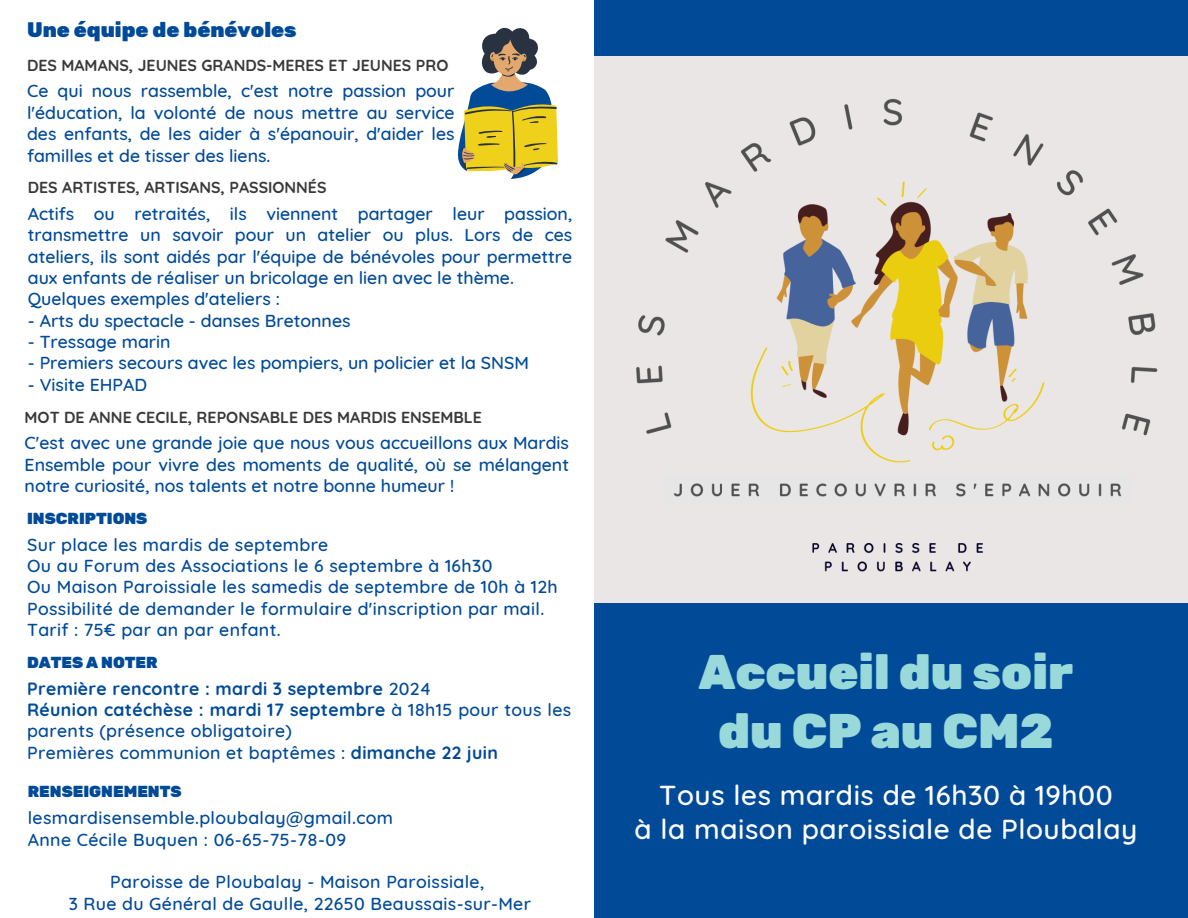
<style>
.page{position:relative;width:1188px;height:918px;background:#004a98}
.page>*{position:absolute;margin:0;border:0;box-sizing:border-box;transform-origin:0 0}
.t1{font:900 48.45px/59.4px "Rubik";color:#99d9d9;text-align:center}
.t2{font:500 27.9px/33.6px "Quicksand";letter-spacing:.02em;color:#fff;text-align:center}
.t3{font:900 21px "Rubik";color:#004a98}
.t4{font:500 17.7px/21.3px "Quicksand";color:#004a98;text-align:justify}
.t5{font:500 17.7px/21.3px "Quicksand";letter-spacing:.02em;color:#004a98}
.t6{font:700 17.7px/21.3px "Quicksand";letter-spacing:.02em;color:#004a98}
.t7{font:700 15.9px "Quicksand";color:#39393a}
.t8{font:900 15.9px "Rubik";color:#004a98}
.s1{font-weight:500}
</style>
<div class="page">
<img style="left:594px;top:56px;width:594px;height:546px">
<div style="left:0;top:0;width:594px;height:918px;background:#fff"></div>
<svg style="left:458px;top:27px;width:100px;height:152px"></svg>
<h3 class="t3" style="left:27px;top:17px;width:271px">Une équipe de bénévoles</h3>
<h4 class="t7" style="left:27px;top:55px;width:423px">DES MAMANS, JEUNES GRANDS-MERES ET JEUNES PRO</h4>
<h5 class="t4" style="left:27px;top:80px;width:429px">Ce qui nous rassemble, c'est notre passion pour l'éducation, la volonté de nous mettre au service des enfants, de les aider à s'épanouir, d'aider les familles et de tisser des liens.</h5>
<h4 class="t7" style="left:28px;top:177px;width:300px">DES ARTISTES, ARTISANS, PASSIONNÉS</h4>
<h5 class="t4" style="left:28px;top:203px;width:546px;text-align:left">Actifs ou retraités, ils viennent partager leur passion, transmettre un savoir pour un atelier ou plus. Lors de ces ateliers, ils sont aidés par l'équipe de bénévoles pour permettre aux enfants de réaliser un bricolage en lien avec le thème.<br>Quelques exemples d'ateliers :</h5>
<h5 class="t4" style="left:28px;top:309px;width:324px">- Arts du spectacle - danses Bretonnes</h5>
<h5 class="t4" style="left:28px;top:331px;width:144px">- Tressage marin</h5>
<h5 class="t4" style="left:28px;top:352px;width:503px">- Premiers secours avec les pompiers, un policier et la SNSM</h5>
<h5 class="t4" style="left:28px;top:374px;width:121px">- Visite EHPAD</h5>
<p class="t7" style="left:25px;top:407px;width:459px">MOT DE ANNE CECILE, REPONSABLE DES MARDIS ENSEMBLE</p>
<p class="t4" style="left:25px;top:432px;width:546px">C'est avec une grande joie que nous vous accueillons aux Mardis Ensemble pour vivre des moments de qualité, où se mélangent notre curiosité, nos talents et notre bonne humeur !</p>
<h4 class="t8" style="left:27px;top:509px;width:122px">INSCRIPTIONS</h4>
<h5 class="t5" style="left:27px;top:533px;width:532px">Sur place les mardis de septembre<br>Ou au Forum des Associations le 6 septembre à 16h30<br>Ou Maison Paroissiale les samedis de septembre de 10h à 12h Possibilité de demander le formulaire d'inscription par mail.<br>Tarif : 75€ par an par enfant.</h5>
<h4 class="t8" style="left:27px;top:653px;width:132px">DATES A NOTER</h4>
<h5 class="t6" style="left:27px;top:677px;width:546px">Première rencontre : mardi 3 septembre <span class="s1">2024<br></span>Réunion catéchèse : mardi 17 septembre <span class="s1">à 18h15 pour tous les parents (présence obligatoire)<br>Premières communion et baptêmes :</span> dimanche 22 juin</h5>
<h1 class="t8" style="left:28px;top:783px;width:155px">RENSEIGNEMENTS</h1>
<h5 class="t5" style="left:28px;top:807px;width:367px">lesmardisensemble.ploubalay@gmail.com<br>Anne Cécile Buquen : 06-65-75-78-09</h5>
<h5 class="t5" style="left:69px;top:871px;width:464px;text-align:center">Paroisse de Ploubalay - Maison Paroissiale,<br>3 Rue du Général de Gaulle, 22650 Beaussais-sur-Mer</h5>
<p class="t1" style="left:699px;top:643px;width:376px">Accueil du soir du CP au CM2</p>
<h5 class="t2" style="left:635px;top:778px;width:504px">Tous les mardis de 16h30 à 19h00<br>à la maison paroissiale de Ploubalay</h5>
</div>
